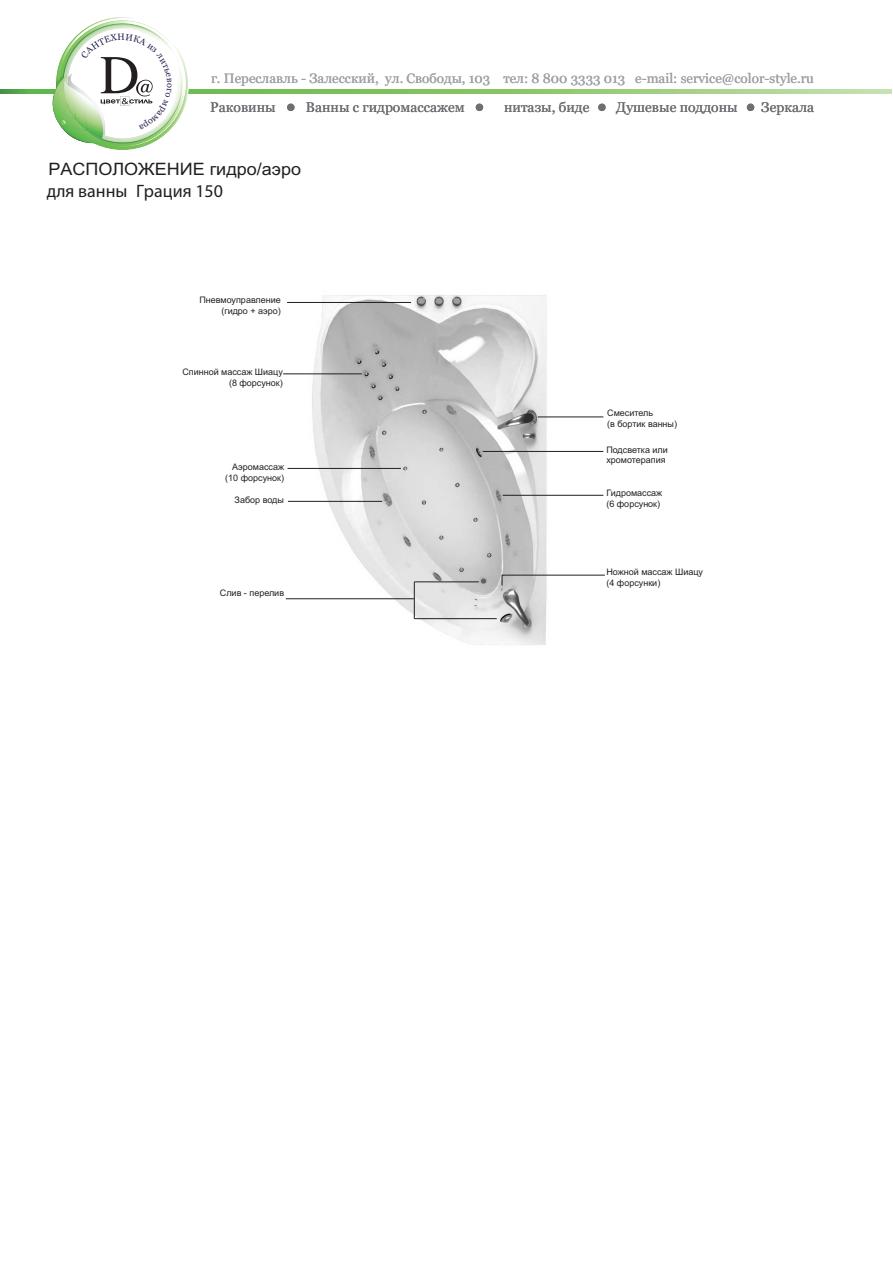
<style>
.page{position:relative;width:893px;height:1263px;background:#fff}
.page>*{position:absolute;margin:0;border:0;box-sizing:border-box;transform-origin:0 0}
.t1{font:18px "Myriad Pro";color:#231f20}
.t2{font:17.1px "Arial";color:#231f20;scale:1.05 1}
.t3{font:13.95px "Georgia";color:#6d7073}
.t4{font:13.5px "Georgia";color:#9fa3a7}
.t5{font:9px/10.8px "Arial";color:#231f20}
</style>
<div class="page">
<svg style="left:0;top:89px;width:892px;height:5px;background:#8fc872"></svg>
<div style="left:287px;top:104px;width:8px;height:7px;background:#6d7073;border-radius:50%"></div>
<div style="left:476px;top:104px;width:7px;height:7px;background:#6d7073;border-radius:50%"></div>
<div style="left:598px;top:104px;width:8px;height:7px;background:#6d7073;border-radius:50%"></div>
<div style="left:747px;top:104px;width:7px;height:7px;background:#6d7073;border-radius:50%"></div>
<img style="left:303px;top:295px;width:249px;height:350px">
<hr style="left:288px;top:468px;width:113px;height:1px;background:#231f20">
<svg style="left:502px;top:575px;width:103px;height:11px"></svg>
<hr style="left:283px;top:374px;width:79px;height:1px;background:#231f20">
<hr style="left:414px;top:618px;width:83px;height:1px;background:#231f20">
<hr style="left:414px;top:582px;width:1px;height:37px;background:#231f20">
<hr style="left:414px;top:582px;width:65px;height:1px;background:#231f20">
<hr style="left:286px;top:598px;width:128px;height:1px;background:#231f20">
<hr style="left:287px;top:302px;width:124px;height:1px;background:#231f20">
<hr style="left:503px;top:495px;width:100px;height:1px;background:#231f20">
<hr style="left:538px;top:417px;width:65px;height:1px;background:#231f20">
<hr style="left:483px;top:451px;width:120px;height:1px;background:#231f20">
<hr style="left:288px;top:501px;width:94px;height:1px;background:#231f20">
<svg style="left:43px;top:17px;width:149px;height:133px"></svg>
<h3 class="t4" style="left:211px;top:70px;width:604px">г. Переславль - Залесский, ул. Свободы, 103 тел: 8 800 3333 013 e-mail: service@color-style.ru</h3>
<h3 class="t3" style="left:504px;top:99px;width:87px">нитазы, биде</h3>
<h3 class="t3" style="left:616px;top:99px;width:123px">Душевые поддоны</h3>
<h3 class="t3" style="left:761px;top:99px;width:55px">Зеркала</h3>
<h3 class="t3" style="left:210px;top:99px;width:67px">Раковины</h3>
<h3 class="t3" style="left:306px;top:99px;width:160px">Ванны с гидромассажем</h3>
<h2 class="t2" style="left:48px;top:158px;width:242px">РАСПОЛОЖЕНИЕ гидро/аэро</h2>
<h1 class="t1" style="left:47px;top:184px;width:178px">для ванны Грация 150</h1>
<p class="t5" style="left:199px;top:294px;width:83px;text-align:right">Пневмоуправление (гидро + аэро)</p>
<p class="t5" style="left:182px;top:367px;width:102px;text-align:right">Спинной массаж Шиацу (8 форсунок)</p>
<p class="t5" style="left:225px;top:462px;width:60px;text-align:right">Аэромассаж (10 форсунок)</p>
<p class="t5" style="left:235px;top:494px;width:51px">Забор воды</p>
<p class="t5" style="left:220px;top:588px;width:66px">Слив - перелив</p>
<p class="t5" style="left:607px;top:408px;width:71px">Смеситель<br>(в бортик ванны)</p>
<p class="t5" style="left:606px;top:444px;width:63px">Подсветка или хромотерапия</p>
<p class="t5" style="left:606px;top:487px;width:57px">Гидромассаж (6 форсунок)</p>
<p class="t5" style="left:606px;top:567px;width:98px">Ножной массаж Шиацу (4 форсунки)</p>
</div>
